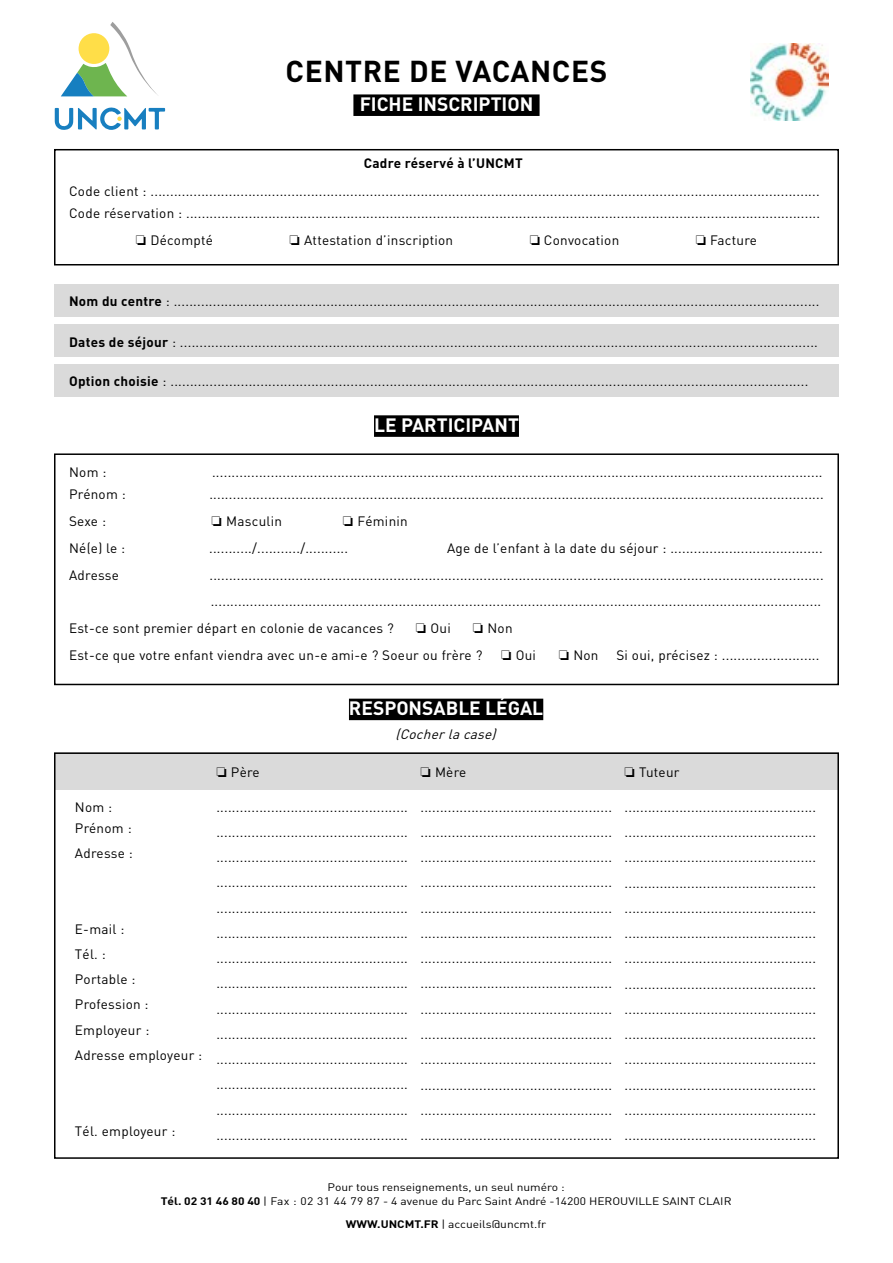
<style>
.page{position:relative;width:893px;height:1263px;background:#fff}
.page>*{position:absolute;margin:0;border:0;box-sizing:border-box;transform-origin:0 0}
.t1{font:700 29.85px "DIN";letter-spacing:.02em;color:#000}
.t2{font:700 19.05px "DIN";color:#fff}
.t3{font:13.5px/25.2px "DIN";letter-spacing:.02em;color:#000}
.t4{font:700 13.5px "DIN";letter-spacing:.02em;color:#000}
.t5{font:italic 13.5px "DIN";color:#000}
.t6{font:10.8px/14.4px "DIN";color:#000;text-align:center;scale:1.11 1}
.s1{font-weight:700}
</style>
<div class="page">
<div style="left:54px;top:149px;width:785px;height:116px;border:2px solid #000"></div>
<div style="left:54px;top:453px;width:785px;height:232px;border:2px solid #000"></div>
<div style="left:55px;top:285px;width:784px;height:32px;background:#dadada"></div>
<div style="left:54px;top:325px;width:784px;height:32px;background:#dadada"></div>
<div style="left:55px;top:364px;width:784px;height:32px;background:#dadada"></div>
<div style="left:353px;top:94px;width:187px;height:22px;background:#000"></div>
<div style="left:374px;top:415px;width:145px;height:22px;background:#000"></div>
<div style="left:349px;top:699px;width:194px;height:21px;background:#000"></div>
<div style="left:54px;top:752px;width:785px;height:38px;background:#dadada"></div>
<div style="left:54px;top:752px;width:785px;height:407px;border:2px solid #000"></div>
<svg style="left:55px;top:107px;width:110px;height:23px"></svg>
<svg style="left:61px;top:22px;width:96px;height:75px"></svg>
<img style="left:751px;top:44px;width:77px;height:76px">
<h1 class="t1" style="left:286px;top:52px;width:323px">CENTRE DE VACANCES</h1>
<h2 class="t2" style="left:360px;top:91px;width:175px">FICHE INSCRIPTION</h2>
<p class="t4" style="left:364px;top:155px;width:161px">Cadre réservé à l’UNCMT</p>
<p class="t3" style="left:69px;top:179px;width:753px;line-height:22.5px">Code client : ...........................................................................................................................................................................<br>Code réservation : ..................................................................................................................................................................</p>
<p class="t3" style="left:136px;top:227px;width:79px">□ Décompté</p>
<p class="t3" style="left:290px;top:227px;width:165px">□ Attestation d’inscription</p>
<p class="t3" style="left:530px;top:227px;width:91px">□ Convocation</p>
<p class="t3" style="left:696px;top:227px;width:63px">□ Facture</p>
<p class="t3" style="left:69px;top:289px;width:752px"><span class="s1">Nom du centre</span> : .....................................................................................................................................................................</p>
<p class="t3" style="left:69px;top:329px;width:750px"><span class="s1">Dates de séjour</span> : ...................................................................................................................................................................</p>
<p class="t3" style="left:69px;top:368px;width:741px"><span class="s1">Option choisie</span> : ...................................................................................................................................................................</p>
<h2 class="t2" style="left:374px;top:412px;width:146px">LE PARTICIPANT</h2>
<p class="t3" style="left:69px;top:459px;width:39px">Nom :</p>
<p class="t3" style="left:212px;top:459px;width:612px">............................................................................................................................................................</p>
<p class="t3" style="left:69px;top:481px;width:58px">Prénom :</p>
<p class="t3" style="left:209px;top:481px;width:616px">.............................................................................................................................................................</p>
<p class="t3" style="left:69px;top:508px;width:38px">Sexe :</p>
<p class="t3" style="left:212px;top:508px;width:72px">□ Masculin</p>
<p class="t3" style="left:343px;top:508px;width:67px">□ Féminin</p>
<p class="t3" style="left:69px;top:535px;width:58px">Né(e) le :</p>
<p class="t3" style="left:209px;top:535px;width:141px">.........../.........../...........</p>
<p class="t3" style="left:447px;top:535px;width:377px">Age de l’enfant à la date du séjour : .......................................</p>
<p class="t3" style="left:69px;top:562px;width:51px">Adresse</p>
<p class="t3" style="left:209px;top:562px;width:616px">.............................................................................................................................................................</p>
<p class="t3" style="left:211px;top:588px;width:612px">............................................................................................................................................................</p>
<p class="t3" style="left:69px;top:615px;width:326px">Est-ce sont premier départ en colonie de vacances ?</p>
<p class="t3" style="left:416px;top:615px;width:36px">□ Oui</p>
<p class="t3" style="left:69px;top:614px;width:445px;line-height:26.7px;text-indent:404px">□ Non<br>Est-ce que votre enfant viendra avec un-e ami-e ? Soeur ou frère ?</p>
<p class="t3" style="left:501px;top:642px;width:36px">□ Oui</p>
<p class="t3" style="left:559px;top:642px;width:41px">□ Non</p>
<p class="t3" style="left:616px;top:642px;width:205px">Si oui, précisez : .........................</p>
<h2 class="t2" style="left:349px;top:696px;width:196px">RESPONSABLE LÉGAL</h2>
<p class="t3" style="left:75px;top:796px;width:58px;line-height:21px">Nom :<br>Prénom :</p>
<p class="t3" style="left:75px;top:840px;width:59px">Adresse :</p>
<p class="t3" style="left:75px;top:916px;width:129px">E-mail :<br>Tél. :<br>Portable :<br>Profession :<br>Employeur :<br>Adresse employeur :</p>
<p class="t3" style="left:75px;top:1118px;width:102px">Tél. employeur :</p>
<p class="t5" style="left:395px;top:726px;width:106px">(Cocherlacase)</p>
<p class="t3" style="left:216px;top:759px;width:45px">□ Père</p>
<p class="t3" style="left:420px;top:759px;width:47px">□ Mère</p>
<p class="t3" style="left:624px;top:759px;width:56px">□ Tuteur</p>
<p class="t3" style="left:216px;top:794px;width:193px;text-align:justify">................................................. ................................................. ................................................. ................................................. ................................................. ................................................. ................................................. ................................................. ................................................. ................................................. ................................................. ................................................. ................................................. .................................................</p>
<p class="t3" style="left:420px;top:794px;width:193px;text-align:justify">................................................. ................................................. ................................................. ................................................. ................................................. ................................................. ................................................. ................................................. ................................................. ................................................. ................................................. ................................................. ................................................. .................................................</p>
<p class="t3" style="left:624px;top:794px;width:193px;text-align:justify">................................................. ................................................. ................................................. ................................................. ................................................. ................................................. ................................................. ................................................. ................................................. ................................................. ................................................. ................................................. ................................................. .................................................</p>
<p class="t6" style="left:161px;top:1179px;width:516px">Pour tous renseignements, un seul numéro :<br><span class="s1">Tél. 02 31 46 80 40</span> | Fax : 02 31 44 79 87 - 4 avenue du Parc Saint André -14200 HEROUVILLE SAINT CLAIR</p>
<p class="t6" style="left:346px;top:1217px;width:182px"><span class="s1">WWW.UNCMT.FR</span> | accueils@uncmt.fr</p>
</div>
